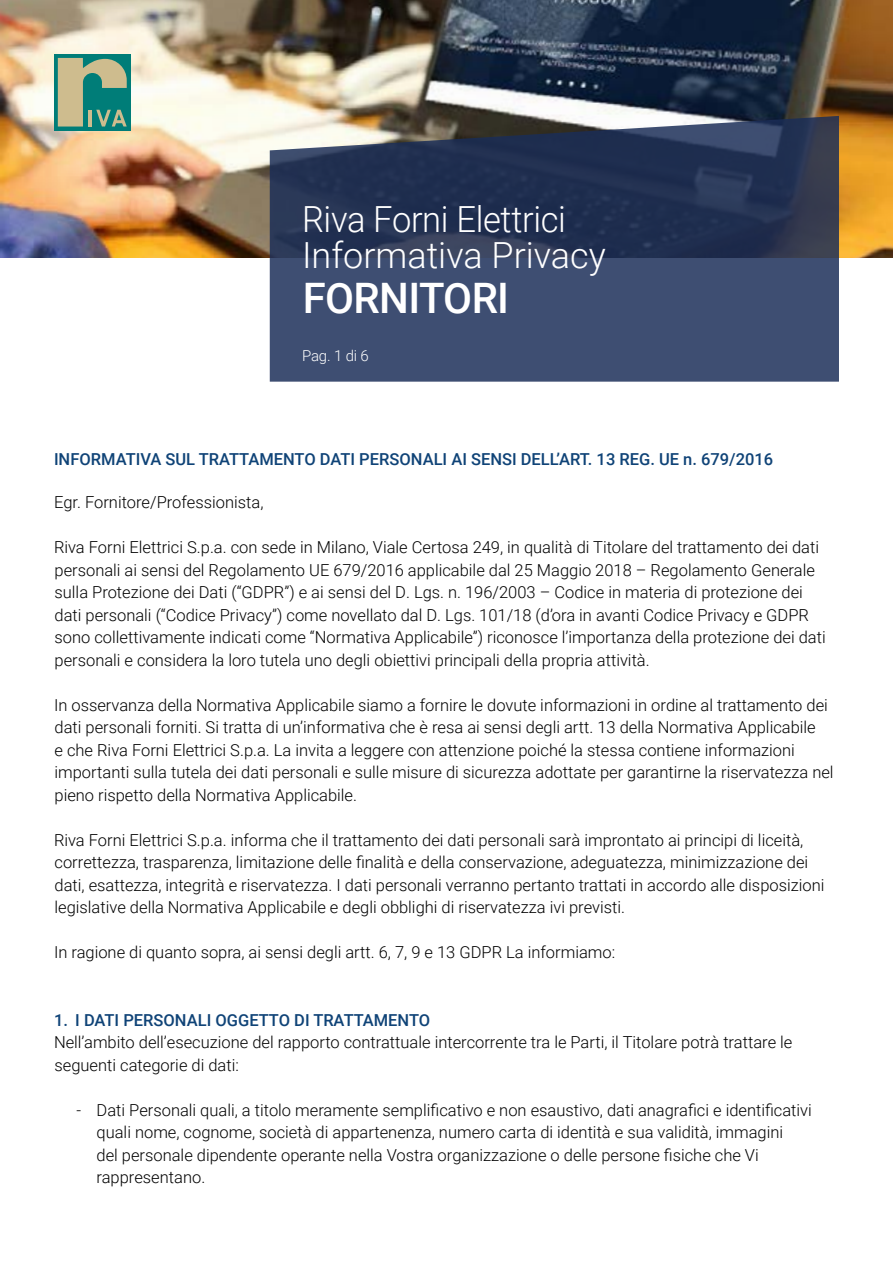
<style>
.page{position:relative;width:893px;height:1263px;background:#fff}
.page>*{position:absolute;margin:0;border:0;box-sizing:border-box;transform-origin:0 0}
.t1{font:500 42px "Roboto";letter-spacing:-.015em;color:#fff}
.t2{font:300 36px/36px "Roboto";letter-spacing:-.005em;color:#fff;scale:.96 1}
.t3{font:300 16.5px/22.5px "Roboto";color:#000}
.t4{font:500 16.5px "Roboto";color:#0f4377}
.t5{font:300 15px "Roboto";color:#fff}
</style>
<div class="page">
<img style="left:0;top:0;width:893px;height:258px">
<svg style="left:270px;top:116px;width:569px;height:266px;fill:#3e4e72"></svg>
<div style="left:54px;top:54px;width:77px;height:76px;background:#007d78"></div>
<svg style="left:58px;top:58px;width:69px;height:69px"></svg>
<h2 class="t2" style="left:302px;top:200px;width:318px">Riva Forni Elettrici<br>Informativa Privacy</h2>
<h1 class="t1" style="left:303px;top:269px;width:208px">FORNITORI</h1>
<p class="t5" style="left:302px;top:345px;width:68px">Pag. 1 di 6</p>
<p class="t4" style="left:54px;top:447px;width:721px">INFORMATIVA SUL TRATTAMENTO DATI PERSONALI AI SENSI DELL’ART. 13 REG. UE n. 679/2016</p>
<p class="t3" style="left:54px;top:490px;width:211px">Egr. Fornitore/Professionista,</p>
<p class="t3" style="left:54px;top:535px;width:773px">Riva Forni Elettrici S.p.a. con sede in Milano, Viale Certosa 249, in qualità di Titolare del trattamento dei dati personali ai sensi del Regolamento UE 679/2016 applicabile dal 25 Maggio 2018 – Regolamento Generale sulla Protezione dei Dati (“GDPR”) e ai sensi del D. Lgs. n. 196/2003 – Codice in materia di protezione dei dati personali (“Codice Privacy”) come novellato dal D. Lgs. 101/18 (d’ora in avanti Codice Privacy e GDPR sono collettivamente indicati come “Normativa Applicabile”) riconosce l’importanza della protezione dei dati personali e considera la loro tutela uno degli obiettivi principali della propria attività.</p>
<p class="t3" style="left:54px;top:693px;width:781px">In osservanza della Normativa Applicabile siamo a fornire le dovute informazioni in ordine al trattamento dei dati personali forniti. Si tratta di un’informativa che è resa ai sensi degli artt. 13 della Normativa Applicabile<br>e che Riva Forni Elettrici S.p.a. La invita a leggere con attenzione poiché la stessa contiene informazioni importanti sulla tutela dei dati personali e sulle misure di sicurezza adottate per garantirne la riservatezza nel pieno rispetto della Normativa Applicabile.</p>
<p class="t3" style="left:54px;top:828px;width:772px">Riva Forni Elettrici S.p.a. informa che il trattamento dei dati personali sarà improntato ai principi di liceità, correttezza, trasparenza, limitazione delle finalità e della conservazione, adeguatezza, minimizzazione dei dati, esattezza, integrità e riservatezza. I dati personali verranno pertanto trattati in accordo alle disposizioni legislative della Normativa Applicabile e degli obblighi di riservatezza ivi previsti.</p>
<p class="t3" style="left:54px;top:940px;width:563px">In ragione di quanto sopra, ai sensi degli artt. 6, 7, 9 e 13 GDPR La informiamo:</p>
<p class="t4" style="left:54px;top:1008px;width:378px">1. I DATI PERSONALI OGGETTO DI TRATTAMENTO</p>
<p class="t3" style="left:54px;top:1030px;width:740px">Nell’ambito dell’esecuzione del rapporto contrattuale intercorrente tra le Parti, il Titolare potrà trattare le seguenti categorie di dati:</p>
<p class="t3" style="left:97px;top:1098px;width:717px;text-indent:-20px">- Dati Personali quali, a titolo meramente semplificativo e non esaustivo, dati anagrafici e identificativi quali nome, cognome, società di appartenenza, numero carta di identità e sua validità, immagini<br>del personale dipendente operante nella Vostra organizzazione o delle persone fisiche che Vi rappresentano.</p>
</div>
